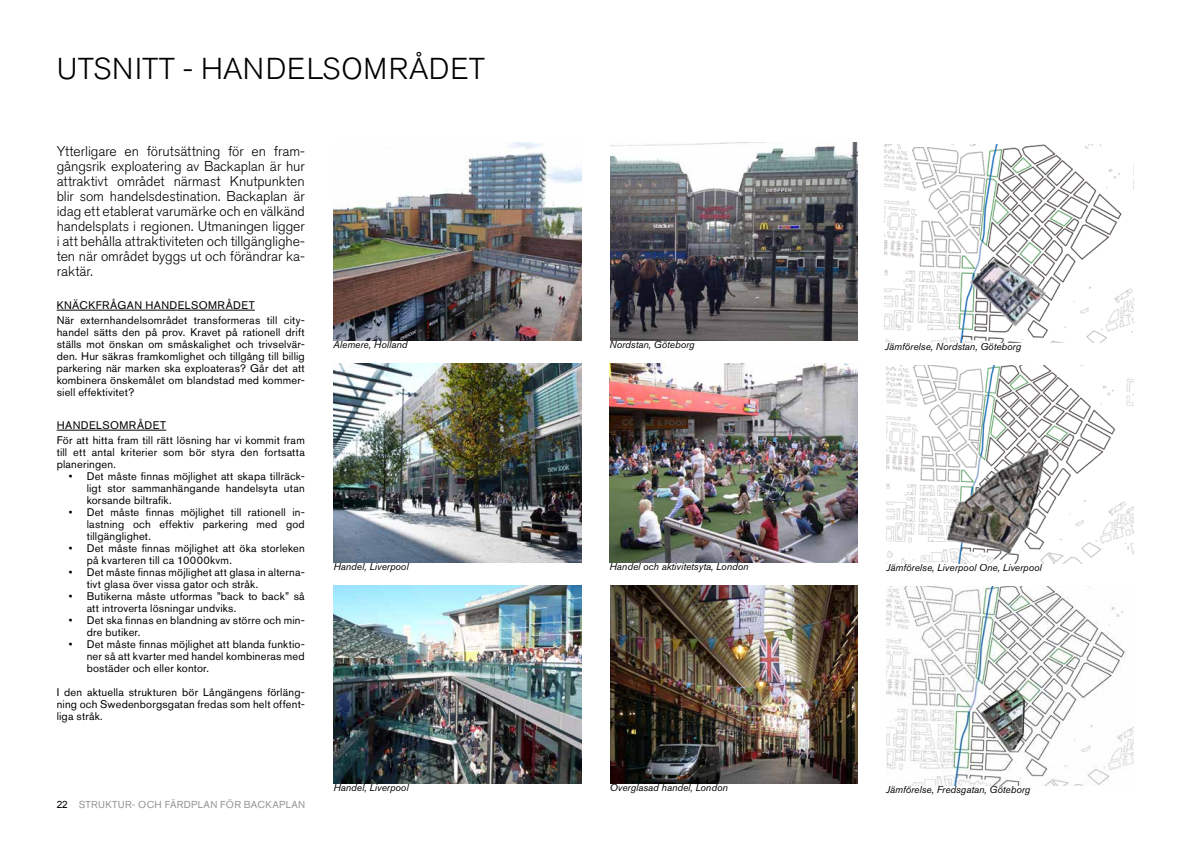
<style>
.page{position:relative;width:1191px;height:842px;background:#fff}
.page>*{position:absolute;margin:0;border:0;box-sizing:border-box;transform-origin:0 0}
.t1{font:300 30px "Akzidenz Grotesk Std";letter-spacing:.02em;color:#000}
.t2{font:300 14px/15px "Akzidenz Grotesk Std";letter-spacing:-.005em;color:#000;text-align:justify}
.t3{font:11px/12px "Akzidenz Grotesk Std";letter-spacing:.04em;color:#000}
.t4{font:italic 10px "Akzidenz Grotesk Std";color:#000}
.t5{font:10px "Akzidenz Grotesk Std";letter-spacing:.03em;color:#939598}
.s1{font-family:"Arial";color:#000}
</style>
<div class="page">
<img style="left:886px;top:587px;width:247px;height:198px">
<hr style="left:57px;top:310px;width:198px;height:1px;background:#000">
<hr style="left:57px;top:430px;width:109px;height:1px;background:#000">
<img style="left:333px;top:364px;width:249px;height:198px">
<img style="left:610px;top:142px;width:247px;height:199px">
<img style="left:333px;top:142px;width:248px;height:199px">
<img style="left:333px;top:585px;width:249px;height:198px">
<img style="left:610px;top:585px;width:247px;height:198px">
<img style="left:609px;top:364px;width:248px;height:198px">
<img style="left:886px;top:365px;width:247px;height:199px">
<img style="left:926px;top:429px;width:168px;height:135px">
<img style="left:885px;top:144px;width:248px;height:198px">
<img style="left:959px;top:237px;width:101px;height:104px">
<h1 class="t1" style="left:57px;top:52px;width:430px">utsnitt - handelsom rådet</h1>
<p class="t2" style="left:57px;top:144px;width:250px">Ytterligare en förutsättning för en fram&shy;gångsrik exploatering av Backaplan är hur attraktivt området närmast Knutpunkten blir som handelsdestination. Backaplan är idag ett etablerat varumärke och en välkänd handelsplats i regionen. Utmaningen ligger i att behålla attraktiviteten och tillgänglighe&shy;ten när området byggs ut och förändrar ka&shy;raktär.</p>
<p class="t3" style="left:57px;top:298px;width:250px;line-height:15px">Knäckfrågan handelsområdet<br>N är externhandelsområdet transformeras till city-</p>
<p class="t3" style="left:57px;top:326px;width:250px;text-align:justify">handel sätts den på prov. Kravet på rationell drift ställs mot önskan om småskalighet och trivselvär&shy;den. H ur säkras framkomlighet och tillgång till billig parkering när marken ska exploateras? Går det att kombinera önskemålet om blandstad med kommer&shy;siell effektivitet?</p>
<p class="t3" style="left:57px;top:418px;width:250px;line-height:15px">handelsområdet<br>För att hitta fram till rätt lösning har vi kommit fram</p>
<p class="t3" style="left:57px;top:446px;width:250px">till ett antal kriterier som bör styra den fortsatta planeringen.</p>
<p class="t3" style="left:87px;top:470px;width:220px;text-align:justify;text-indent:-18px">• Det måste finnas möjlighet att skapa tillräck&shy;ligt stor sammanhängande handelsyta utan korsande biltrafik.</p>
<p class="t3" style="left:87px;top:506px;width:220px;text-align:justify;text-indent:-18px">• Det måste finnas möjlighet till rationell in&shy;lastning och effektiv parkering med god tillgänglighet.</p>
<p class="t3" style="left:87px;top:542px;width:220px;text-indent:-18px">• Det måste finnas möjlighet att öka storleken på kvarteren till ca 10000kvm.</p>
<p class="t3" style="left:87px;top:566px;width:220px;text-indent:-18px">• Det måste finnas möjlighet att glasa in alterna&shy;tivt glasa över vissa gator och stråk.</p>
<p class="t3" style="left:87px;top:590px;width:220px;text-indent:-18px">• Butikerna måste utformas ”back to back” så att introverta lösningar undviks.</p>
<p class="t3" style="left:87px;top:614px;width:220px;text-indent:-18px">• Det ska finnas en blandning av större och min&shy;dre butiker.</p>
<p class="t3" style="left:87px;top:638px;width:220px;text-align:justify;text-indent:-18px">• Det måste finnas möjlighet att blanda funktio&shy;ner så att kvarter med handel kombineras med bostäder och eller kontor.</p>
<p class="t3" style="left:57px;top:686px;width:250px;text-align:justify">I den aktuella strukturen bör Långängens förläng&shy;ning och Swedenborgsgatan fredas som helt offent&shy;liga stråk.</p>
<p class="t5" style="left:57px;top:798px;width:250px"><span class="s1">22</span> struktur- och färdplan för backaplan</p>
<p class="t4" style="left:333px;top:339px;width:76px">Alemere, Holland</p>
<p class="t4" style="left:609px;top:339px;width:87px">Nordstan, Göteborg</p>
<p class="t4" style="left:333px;top:560px;width:77px">Handel, Liverpool</p>
<p class="t4" style="left:333px;top:781px;width:77px">Handel, Liverpool</p>
<p class="t4" style="left:609px;top:560px;width:141px">Handel och aktivitetsyta, London</p>
<p class="t4" style="left:609px;top:781px;width:120px">Överglasad handel, London</p>
<p class="t4" style="left:885px;top:340px;width:138px">Jämförelse, Nordstan, Göteborg</p>
<p class="t4" style="left:886px;top:562px;width:157px">Jämförelse, Liverpool One, Liverpool</p>
<p class="t4" style="left:885px;top:783px;width:146px">Jämförelse, Fredsgatan, Göteborg</p>
</div>
